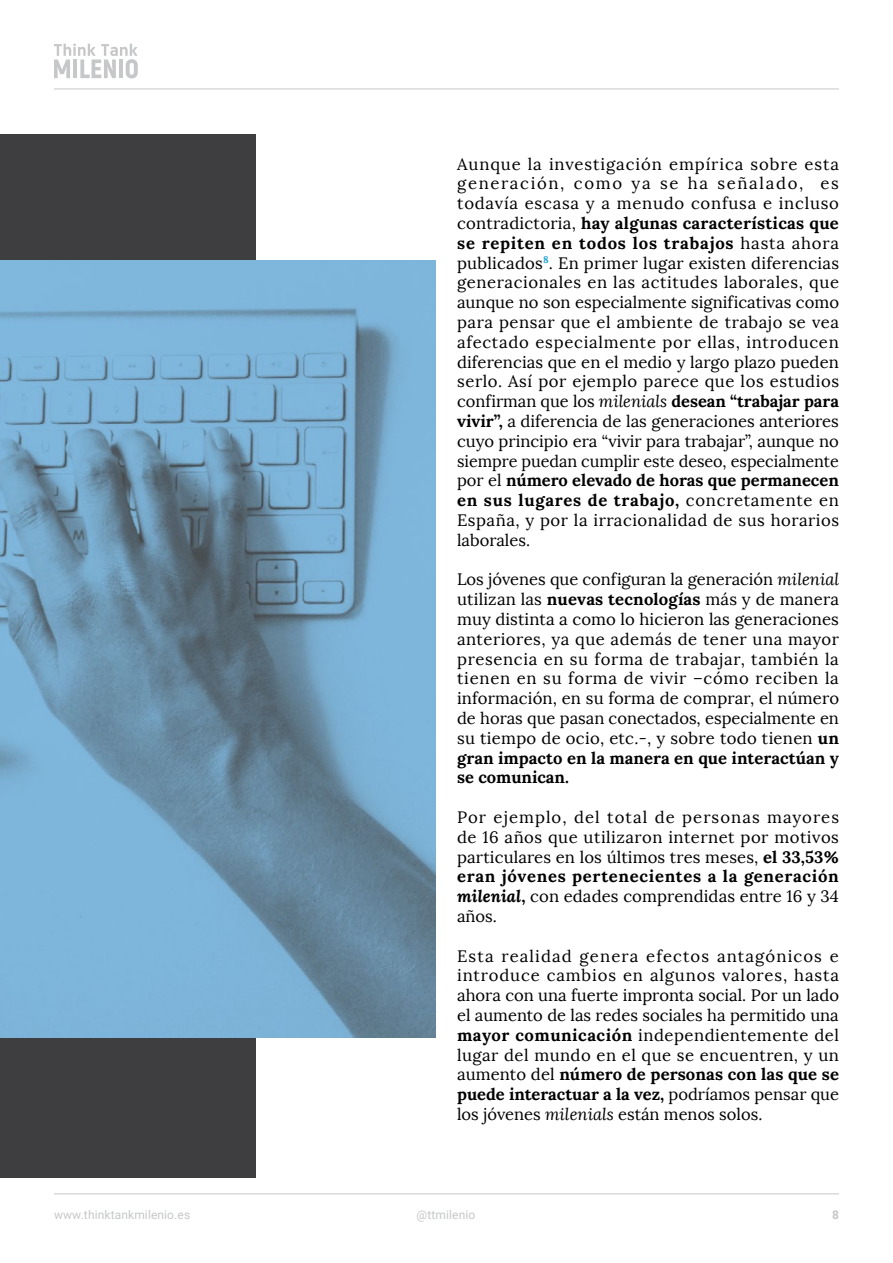
<style>
.page{position:relative;width:893px;height:1263px;background:#fff}
.page>*{position:absolute;margin:0;border:0;box-sizing:border-box;transform-origin:0 0}
.t1{font:16.5px/19.8px "Lora";letter-spacing:.005em;color:#000;text-align:justify}
.t2{font:12px "Roboto";letter-spacing:.01em;color:#c6c7c8}
.t3{font:700 12px "Roboto";color:#c6c7c8}
.s1{font-weight:700}
.s2{font-style:italic}
.s3{font-weight:700;font-style:italic}
</style>
<div class="page">
<svg style="left:54px;top:44px;width:84px;height:34px"></svg>
<hr style="left:54px;top:89px;width:785px;height:1px;background:#c6c7c8">
<hr style="left:54px;top:1193px;width:785px;height:1px;background:#c6c7c8">
<div style="left:0;top:134px;width:256px;height:1044px;background:#3e3d40"></div>
<img style="left:0;top:261px;width:436px;height:777px">
<p class="t1" style="left:457px;top:154px;width:383px">Aunque la investigación empírica sobre esta generación, como ya se ha señalado, es todavía escasa y a menudo confusa e incluso contradictoria, <span class="s1">hay algunas características que se repiten en todos los trabajos</span> hasta ahora publicados<sup>8</sup>. En primer lugar existen diferencias generacionales en las actitudes laborales, que aunque no son especialmente significativas como para pensar que el ambiente de trabajo se vea afectado especialmente por ellas, introducen diferencias que en el medio y largo plazo pueden serlo. Así por ejemplo parece que los estudios confirman que los <span class="s2">milenials</span> <span class="s1">desean “trabajar para vivir”,</span> a diferencia de las generaciones anteriores cuyo principio era “vivir para trabajar”, aunque no siempre puedan cumplir este deseo, especialmente por el <span class="s1">número elevado de horas que permanecen en sus lugares de trabajo,</span> concretamente en España, y por la irracionalidad de sus horarios laborales.</p>
<p class="t1" style="left:457px;top:570px;width:383px">Los jóvenes que configuran la generación <span class="s2">milenial </span>utilizan las <span class="s1">nuevas tecnologías</span> más y de manera muy distinta a como lo hicieron las generaciones anteriores, ya que además de tener una mayor presencia en su forma de trabajar, también la tienen en su forma de vivir –cómo reciben la información, en su forma de comprar, el número de horas que pasan conectados, especialmente en su tiempo de ocio, etc.-, y sobre todo tienen <span class="s1">un gran impacto en la manera en que interactúan y se comunican.</span></p>
<p class="t1" style="left:457px;top:807px;width:383px">Por ejemplo, del total de personas mayores de 16 años que utilizaron internet por motivos particulares en los últimos tres meses, <span class="s1">el 33,53% eran jóvenes pertenecientes a la generación </span><span class="s3">milenial</span><span class="s1">,</span> con edades comprendidas entre 16 y 34 años.</p>
<p class="t1" style="left:457px;top:946px;width:383px">Esta realidad genera efectos antagónicos e introduce cambios en algunos valores, hasta ahora con una fuerte impronta social. Por un lado el aumento de las redes sociales ha permitido una <span class="s1">mayor comunicación</span> independientemente del lugar del mundo en el que se encuentren, y un aumento del <span class="s1">número de personas con las que se puede interactuar a la vez,</span> podríamos pensar que los jóvenes <span class="s2">milenials</span> están menos solos.</p>
<p class="t2" style="left:54px;top:1206px;width:138px">www.thinktankmilenio.es</p>
<p class="t2" style="left:417px;top:1206px;width:60px">@ttmilenio</p>
<p class="t3" style="left:832px;top:1206px;width:8px">8</p>
</div>
